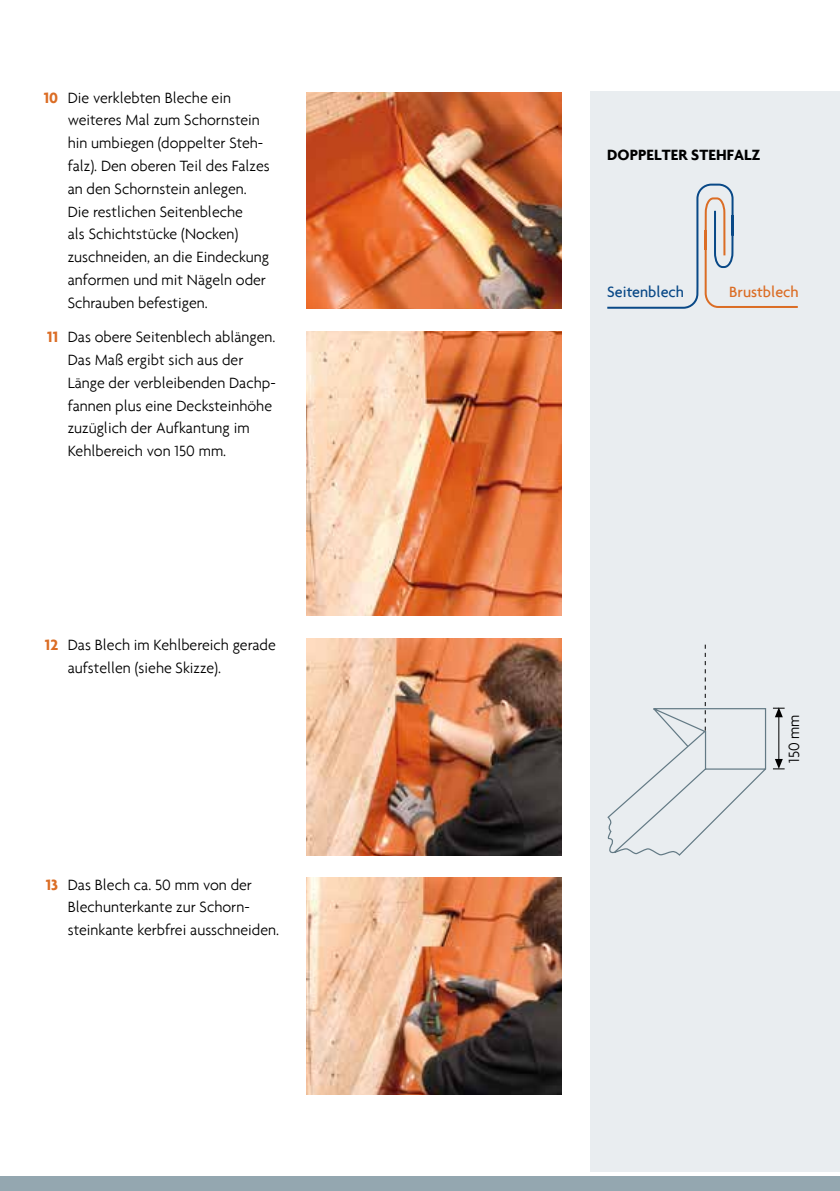
<style>
.page{position:relative;width:840px;height:1191px;background:#fff}
.page>*{position:absolute;margin:0;border:0;box-sizing:border-box;transform-origin:0 0}
.t1{font:300 16px/22.8px "Agenda";color:#000}
.t2{font:700 16px "Agenda";color:#000}
.t3{font:500 16px "Agenda";color:#094987}
.t4{font:500 16px "Agenda";color:#db6d25}
.s1{font-weight:700;color:#db6d25}
</style>
<div class="page">
<div style="left:0;top:1176px;width:839px;height:15px;background:#94a7b0"></div>
<div style="left:590px;top:91px;width:249px;height:1081px;background:#e9edf0"></div>
<img style="left:306px;top:92px;width:255px;height:217px">
<img style="left:306px;top:331px;width:255px;height:285px">
<img style="left:306px;top:638px;width:255px;height:217px">
<img style="left:306px;top:878px;width:255px;height:216px">
<svg style="left:607px;top:183px;width:127px;height:126px"></svg>
<svg style="left:703px;top:196px;width:95px;height:574px"></svg>
<svg style="left:607px;top:644px;width:159px;height:212px"></svg>
<hr style="left:778px;top:716px;width:1px;height:43px;background:#000">
<svg style="left:772px;top:759px;width:12px;height:10px"></svg>
<svg style="left:772px;top:707px;width:12px;height:10px"></svg>
<p class="t1" style="left:68px;top:86px;width:203px;text-indent:-24px"><span class="s1">10</span> Die verklebten Bleche ein weiteres Mal zum Schornstein hin umbiegen (doppelter Steh&shy;falz). Den oberen Teil des Falzes an den Schornstein anlegen.<br>Die restlichen Seitenbleche<br>als Schichtstücke (Nocken) zuschneiden, an die Eindeckung anformen und mit Nägeln oder<br>Schrauben befestigen.</p>
<p class="t1" style="left:68px;top:325px;width:209px;text-indent:-20px"><span class="s1">11</span> Das obere Seitenblech ablängen.<br>Das Maß ergibt sich aus der<br>Länge der verbleibenden Dachp&shy;fannen plus eine Decksteinhöhe zuzüglich der Aufkantung im<br>Kehlbereich von 150 mm.</p>
<p class="t1" style="left:68px;top:633px;width:209px;text-indent:-23px"><span class="s1">12</span> Das Blech im Kehlbereich gerade aufstellen (siehe Skizze).</p>
<p class="t1" style="left:68px;top:872px;width:213px;text-indent:-22px"><span class="s1">13</span> Das Blech ca. 50 mm von der<br>Blechunterkante zur Schorn&shy;steinkante kerbfrei ausschneiden.</p>
<p class="t2" style="left:607px;top:145px;width:21px">DOPPELTER</p>
<p class="t2" style="left:690px;top:145px;width:70px">STEH FALZ</p>
<p class="t3" style="left:607px;top:282px;width:78px">Seitenblech</p>
<p class="t4" style="left:728px;top:282px;width:71px">Brustblech</p>
<p class="t1" style="left:781px;top:762px;width:49px;rotate:-90deg">150 mm</p>
</div>
